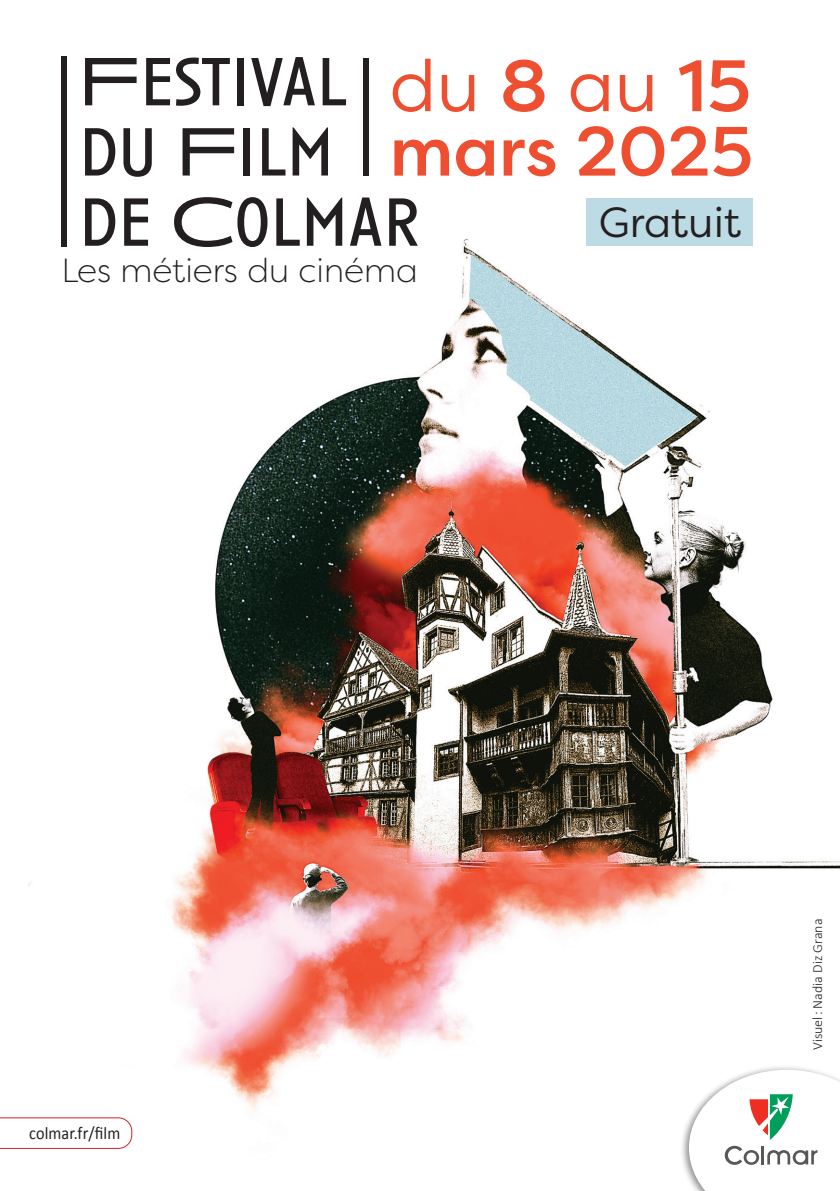
<style>
.page{position:relative;width:840px;height:1191px;background:#fff}
.page>*{position:absolute;margin:0;border:0;box-sizing:border-box;transform-origin:0 0}
.t1{font:72.6px "Filson Pro";color:#ef4f31}
.t2{font:500 69.6px "Filson Pro";color:#ef4f31}
.t3{font:42px "Filson Pro";color:#231f20}
.t4{font:300 33.6px "Filson Pro";color:#231f20}
.t5{font:17.8px "Calibri";letter-spacing:.01em;color:#231f20;scale:.91 1}
.t6{font:300 14px "Calibri";color:#231f20}
.s1{font-weight:500}
</style>
<div class="page">
<img style="left:28px;top:155px;width:811px;height:994px">
<div style="left:62px;top:57px;width:5px;height:190px;background:#231f20"></div>
<div style="left:363px;top:58px;width:5px;height:117px;background:#231f20"></div>
<svg style="left:85px;top:58px;width:51px;height:47px"></svg>
<svg style="left:146px;top:58px;width:24px;height:47px"></svg>
<svg style="left:176px;top:58px;width:54px;height:48px"></svg>
<div style="left:237px;top:58px;width:6px;height:47px;background:#231f20"></div>
<svg style="left:251px;top:57px;width:64px;height:49px"></svg>
<svg style="left:322px;top:58px;width:24px;height:47px"></svg>
<svg style="left:85px;top:128px;width:30px;height:47px"></svg>
<svg style="left:123px;top:128px;width:29px;height:49px"></svg>
<svg style="left:182px;top:128px;width:52px;height:47px"></svg>
<div style="left:243px;top:128px;width:7px;height:47px;background:#231f20"></div>
<svg style="left:262px;top:128px;width:23px;height:47px"></svg>
<svg style="left:292px;top:127px;width:36px;height:48px"></svg>
<svg style="left:85px;top:198px;width:30px;height:48px"></svg>
<svg style="left:124px;top:198px;width:24px;height:48px"></svg>
<svg style="left:174px;top:197px;width:93px;height:50px"></svg>
<svg style="left:276px;top:198px;width:23px;height:48px"></svg>
<svg style="left:307px;top:198px;width:35px;height:48px"></svg>
<svg style="left:350px;top:197px;width:31px;height:49px"></svg>
<svg style="left:389px;top:198px;width:28px;height:48px"></svg>
<div style="left:679px;top:1064px;width:160px;height:127px;background:#231f20;opacity:.5"></div>
<svg style="left:688px;top:1069px;width:151px;height:122px"></svg>
<svg style="left:0;top:1117px;width:132px;height:31px"></svg>
<div style="left:586px;top:198px;width:166px;height:48px;background:#bddbe4"></div>
<h1 class="t1" style="left:389px;top:38px;width:363px">du <span class="s1">8</span> au <span class="s1">15</span></h1>
<h2 class="t2" style="left:389px;top:103px;width:365px">mars 2025</h2>
<h3 class="t3" style="left:598px;top:195px;width:144px">Gratuit</h3>
<h3 class="t4" style="left:62px;top:249px;width:357px">Les métiers du cinéma</h3>
<p class="t5" style="left:29px;top:1122px;width:102px">colmar.fr/film</p>
<p class="t6" style="left:808px;top:1050px;width:133px;rotate:-90deg">Visuel : Nadia Diz Grana</p>
</div>
